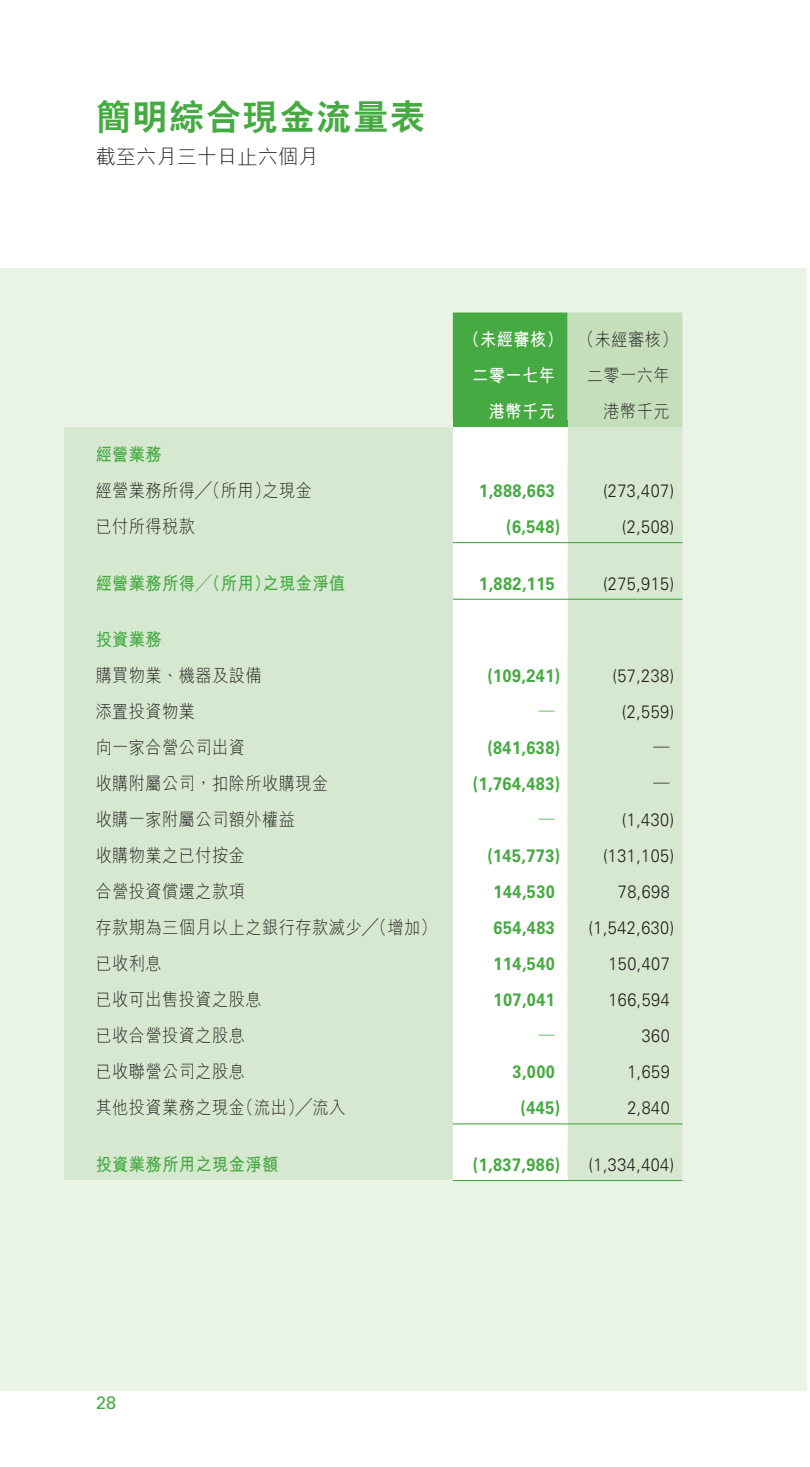
<style>
.page{position:relative;width:810px;height:1467px;background:#fff}
.page>*{position:absolute;margin:0;border:0;box-sizing:border-box;transform-origin:0 0}
.t1{font:800 34.88px "C Hei 2 HK";letter-spacing:.055em;color:#46aa42}
.t2{font:300 20.25px "M Hei HK";color:#231f20}
._7__表內文{font:300 18px "M Hei HK";letter-spacing:.03em;color:#231f20;scale:.9 1}
._7__表內文-2{font:700 18px "Univers LT Std";letter-spacing:.03em;color:#46aa42;scale:.9 1}
._7__表內文-3{font:300 18px "Univers LT Std";letter-spacing:.03em;color:#231f20;scale:.9 1}
._7__表內文-4{font:700 18px "M Hei HK";letter-spacing:.03em;color:#46aa42;scale:.9 1}
._7__表內文-5{font:700 18px "M Hei HK";letter-spacing:.03em;color:#fff;scale:.9 1}
.t3{font:18px "Univers LT Std";color:#46aa42}
</style>
<div class="page">
<div style="left:0;top:268px;width:807px;height:1122px;background:#eaf4e6"></div>
<svg style="left:453px;top:313px;width:229px;height:114px;background:#87c580"></svg>
<div style="left:453px;top:421px;width:115px;height:6px;background:#46aa42"></div>
<div style="left:64px;top:427px;width:618px;height:753px;background:#d6e8d0"></div>
<div style="left:453px;top:427px;width:115px;height:753px;background:#fff"></div>
<div style="left:568px;top:463px;width:114px;height:710px;background:#d6e8d0"></div>
<hr style="left:453px;top:542px;width:115px;height:1px;background:#46aa42">
<hr style="left:568px;top:542px;width:114px;height:1px;background:#46aa42">
<hr style="left:453px;top:599px;width:115px;height:1px;background:#46aa42">
<hr style="left:568px;top:599px;width:114px;height:1px;background:#46aa42">
<hr style="left:453px;top:1123px;width:115px;height:1px;background:#46aa42">
<hr style="left:568px;top:1123px;width:114px;height:1px;background:#46aa42">
<hr style="left:453px;top:1180px;width:115px;height:1px;background:#46aa42">
<hr style="left:568px;top:1180px;width:114px;height:1px;background:#46aa42">
<h1 class="t1" style="left:96px;top:100px;width:331px">簡明綜合現金流量表</h1>
<p class="t2" style="left:96px;top:146px;width:224px">截至六月三十日止六個月</p>
<p class="_7__表內文-5" style="left:464px;top:327px;width:112px">（未經審核）</p>
<p class="_7__表內文" style="left:578px;top:330px;width:112px">（未經審核）</p>
<p class="_7__表內文-5" style="left:472px;top:363px;width:94px">二零一七年</p>
<p class="_7__表內文" style="left:587px;top:366px;width:94px">二零一六年</p>
<p class="_7__表內文-5" style="left:489px;top:399px;width:75px">港幣千元</p>
<p class="_7__表內文" style="left:604px;top:402px;width:75px">港幣千元</p>
<p class="_7__表內文-4" style="left:96px;top:441px;width:75px">經營業務</p>
<p class="_7__表內文" style="left:96px;top:481px;width:242px">經營業務所得╱（所用）之現金</p>
<p class="_7__表內文-2" style="left:479px;top:480px;width:86px">1,888,663</p>
<p class="_7__表內文-3" style="left:603px;top:480px;width:81px">(273,407)</p>
<p class="_7__表內文" style="left:96px;top:517px;width:112px">已付所得稅款</p>
<p class="_7__表內文-2" style="left:506px;top:516px;width:62px">(6,548)</p>
<p class="_7__表內文-3" style="left:622px;top:516px;width:60px">(2,508)</p>
<p class="_7__表內文-4" style="left:96px;top:570px;width:279px">經營業務所得╱（所用）之現金淨值</p>
<p class="_7__表內文-2" style="left:479px;top:573px;width:86px">1,882,115</p>
<p class="_7__表內文-3" style="left:603px;top:572px;width:81px">(275,915)</p>
<p class="_7__表內文-4" style="left:96px;top:627px;width:75px">投資業務</p>
<p class="_7__表內文" style="left:96px;top:666px;width:186px">購買物業、機器及設備</p>
<p class="_7__表內文-2" style="left:487px;top:665px;width:83px">(109,241)</p>
<p class="_7__表內文-3" style="left:612px;top:665px;width:70px">(57,238)</p>
<p class="_7__表內文" style="left:96px;top:702px;width:112px">添置投資物業</p>
<p class="_7__表內文-4" style="left:539px;top:699px;width:19px">—</p>
<p class="_7__表內文-3" style="left:622px;top:701px;width:60px">(2,559)</p>
<p class="_7__表內文" style="left:96px;top:738px;width:168px">向一家合營公司出資</p>
<p class="_7__表內文-2" style="left:487px;top:737px;width:83px">(841,638)</p>
<p class="_7__表內文" style="left:653px;top:738px;width:19px">—</p>
<p class="_7__表內文" style="left:96px;top:774px;width:260px">收購附屬公司，扣除所收購現金</p>
<p class="_7__表內文-2" style="left:473px;top:773px;width:99px">(1,764,483)</p>
<p class="_7__表內文" style="left:653px;top:774px;width:19px">—</p>
<p class="_7__表內文" style="left:96px;top:810px;width:223px">收購一家附屬公司額外權益</p>
<p class="_7__表內文-4" style="left:539px;top:807px;width:19px">—</p>
<p class="_7__表內文-3" style="left:622px;top:809px;width:60px">(1,430)</p>
<p class="_7__表內文" style="left:96px;top:846px;width:168px">收購物業之已付按金</p>
<p class="_7__表內文-2" style="left:487px;top:845px;width:83px">(145,773)</p>
<p class="_7__表內文-3" style="left:603px;top:845px;width:81px">(131,105)</p>
<p class="_7__表內文" style="left:96px;top:882px;width:168px">合營投資償還之款項</p>
<p class="_7__表內文-2" style="left:494px;top:881px;width:70px">144,530</p>
<p class="_7__表內文-3" style="left:618px;top:881px;width:59px">78,698</p>
<p class="_7__表內文" style="left:96px;top:918px;width:381px">存款期為三個月以上之銀行存款滅少╱（增加）</p>
<p class="_7__表內文-2" style="left:494px;top:917px;width:70px">654,483</p>
<p class="_7__表內文-3" style="left:589px;top:917px;width:97px">(1,542,630)</p>
<p class="_7__表內文" style="left:96px;top:954px;width:75px">已收利息</p>
<p class="_7__表內文-2" style="left:494px;top:953px;width:70px">114,540</p>
<p class="_7__表內文-3" style="left:608px;top:953px;width:70px">150,407</p>
<p class="_7__表內文" style="left:96px;top:990px;width:186px">已收可出售投資之股息</p>
<p class="_7__表內文-2" style="left:494px;top:989px;width:70px">107,041</p>
<p class="_7__表內文-3" style="left:608px;top:989px;width:70px">166,594</p>
<p class="_7__表內文" style="left:96px;top:1026px;width:168px">已收合營投資之股息</p>
<p class="_7__表內文-4" style="left:539px;top:1023px;width:19px">—</p>
<p class="_7__表內文-3" style="left:642px;top:1025px;width:33px">360</p>
<p class="_7__表內文" style="left:96px;top:1062px;width:168px">已收聯營公司之股息</p>
<p class="_7__表內文-2" style="left:513px;top:1061px;width:49px">3,000</p>
<p class="_7__表內文-3" style="left:627px;top:1061px;width:49px">1,659</p>
<p class="_7__表內文" style="left:96px;top:1098px;width:279px">其他投資業務之現金（流出）╱流入</p>
<p class="_7__表內文-2" style="left:521px;top:1097px;width:46px">(445)</p>
<p class="_7__表內文-3" style="left:627px;top:1097px;width:49px">2,840</p>
<p class="_7__表內文-4" style="left:96px;top:1151px;width:205px">投資業務所用之現金淨額</p>
<p class="_7__表內文-2" style="left:473px;top:1154px;width:99px">(1,837,986)</p>
<p class="_7__表內文-3" style="left:589px;top:1154px;width:97px">(1,334,404)</p>
<p class="t3" style="left:96px;top:1392px;width:22px">28</p>
</div>
